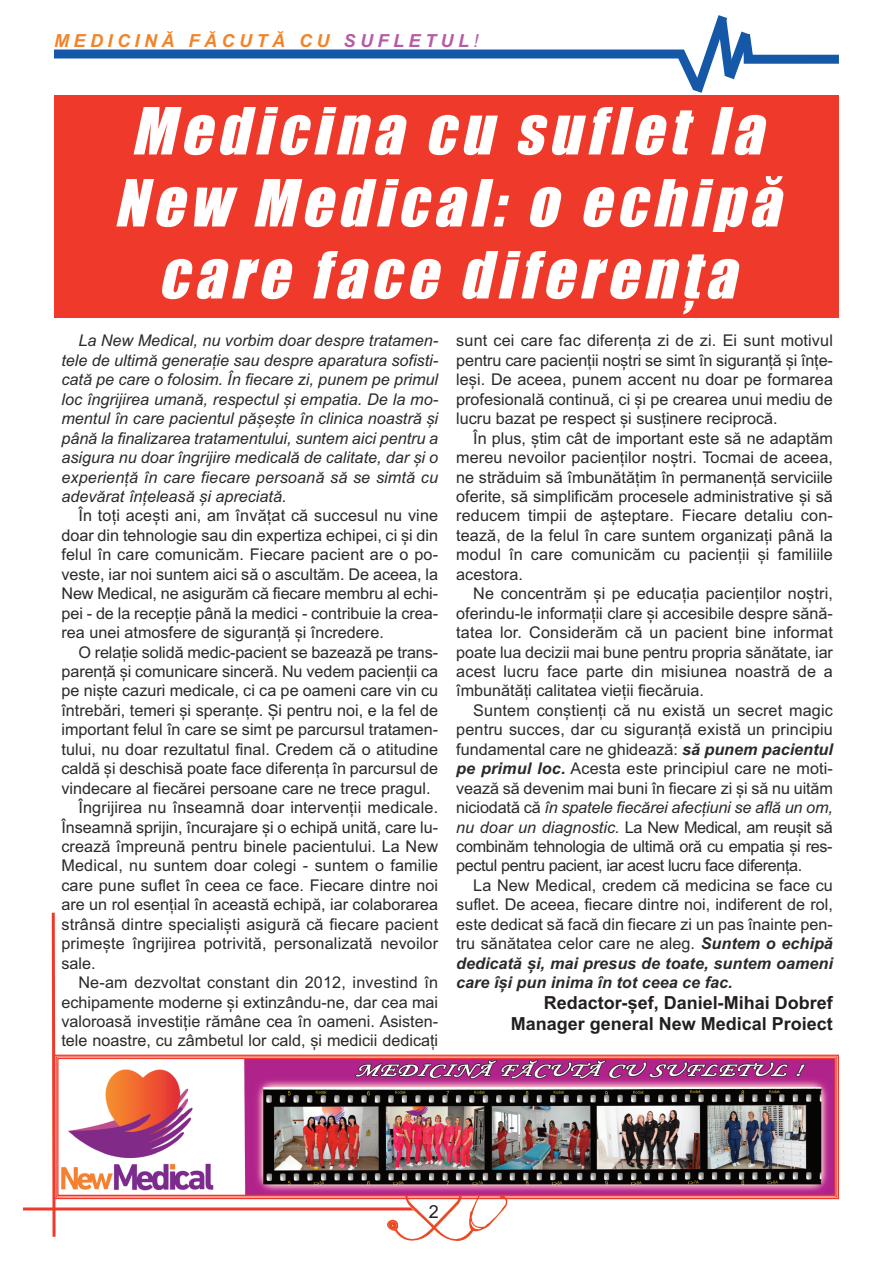
<style>
.page{position:relative;width:893px;height:1263px;background:#fff}
.page>*{position:absolute;margin:0;border:0;box-sizing:border-box;transform-origin:0 0}
.t1{font:italic 60px/72px "Impact";color:#fff;text-align:center}
.t2{font:700 18px/21.6px "Arial";color:#231f20;text-align:right}
.t3{font:italic 700 18px "Arial";letter-spacing:.25em;color:#f1842a}
.t4{font:18px "Arial";color:#231f20}
.t5{font:16.2px/19.5px "Arial";color:#2c2929;text-align:justify}
.t6{font:italic 16.2px/19.5px "Arial";color:#2c2929;text-align:justify}
.s1{color:#b65ba4}
.s2{font-weight:400;color:#b65ba4}
.s3{font-weight:700;font-style:italic}
.s4{font-style:italic}
</style>
<div class="page">
<hr style="left:23px;top:1207px;width:398px;height:3px;background:#ef3a2b">
<div style="left:54px;top:50px;width:630px;height:8px;background:#1558a8"></div>
<svg style="left:668px;top:15px;width:91px;height:78px"></svg>
<div style="left:744px;top:55px;width:95px;height:9px;background:#1558a8"></div>
<img style="left:387px;top:1199px;width:121px;height:42px">
<svg style="left:50px;top:912px;width:7px;height:325px"></svg>
<div style="left:54px;top:95px;width:785px;height:222px;background:#ef3a2b"></div>
<img style="left:61px;top:1060px;width:773px;height:134px">
<div style="left:54px;top:1054px;width:785px;height:145px;border:1px solid #ef3a2b"></div>
<div style="left:57px;top:1058px;width:779px;height:138px;border:1px solid #ef3a2b"></div>
<p class="t3" style="left:54px;top:30px;width:426px">MEDICINĂ FĂCUTĂ CU <span class="s1">SUFLETUL</span><span class="s2">!</span></p>
<h1 class="t1" style="left:114px;top:98px;width:686px">Medicina cu suflet la<br>New Medical: o echipă care face diferența</h1>
<p class="t6" style="left:61px;top:331px;width:378px;text-indent:17px">La New Medical, nu vorbim doar despre tratamen&shy;tele de ultimă generație sau despre aparatura sofisti&shy;cată pe care o folosim. În fiecare zi, punem pe primul loc îngrijirea umană, respectul și empatia. De la mo&shy;mentul în care pacientul pășește în clinica noastră și până la finalizarea tratamentului, suntem aici pentru a asigura nu doar îngrijire medicală de calitate, dar și o experiență în care fiecare persoană să se simtă cu adevărat înțeleasă și apreciată.</p>
<p class="t5" style="left:61px;top:506px;width:378px;text-indent:17px">În toți acești ani, am învățat că succesul nu vine doar din tehnologie sau din expertiza echipei, ci și din felul în care comunicăm. Fiecare pacient are o po&shy;veste, iar noi suntem aici să o ascultăm. De aceea, la New Medical, ne asigurăm că fiecare membru al echi&shy;pei - de la recepție până la medici - contribuie la crea&shy;rea unei atmosfere de siguranță și încredere.</p>
<p class="t5" style="left:78px;top:642px;width:361px">O relație solidă medic-pacient se bazează pe trans-</p>
<p class="t5" style="left:61px;top:662px;width:378px">parență și comunicare sinceră. Nu vedem pacienții ca</p>
<p class="t5" style="left:61px;top:681px;width:378px">pe niște cazuri medicale, ci ca pe oameni care vin cu</p>
<p class="t5" style="left:61px;top:700px;width:378px">întrebări, temeri și speranțe. Și pentru noi, e la fel de</p>
<p class="t5" style="left:61px;top:720px;width:378px">important felul în care se simt pe parcursul tratamen-</p>
<p class="t5" style="left:61px;top:739px;width:378px">tului, nu doar rezultatul final. Credem că o atitudine</p>
<p class="t5" style="left:61px;top:759px;width:378px">caldă și deschisă poate face diferența în parcursul de</p>
<p class="t5" style="left:61px;top:778px;width:371px">vindecare al fiecărei persoane care ne trece pragul.</p>
<p class="t5" style="left:78px;top:798px;width:361px">Îngrijirea nu înseamnă doar intervenții medicale.</p>
<p class="t5" style="left:61px;top:817px;width:378px">Înseamnă sprijin, încurajare și o echipă unită, care lu-</p>
<p class="t5" style="left:61px;top:837px;width:378px">crează împreună pentru binele pacientului. La New</p>
<p class="t5" style="left:61px;top:856px;width:378px">Medical, nu suntem doar colegi - suntem o familie</p>
<p class="t5" style="left:61px;top:875px;width:378px">care pune suflet în ceea ce face. Fiecare dintre noi</p>
<p class="t5" style="left:61px;top:895px;width:378px">are un rol esențial în această echipă, iar colaborarea</p>
<p class="t5" style="left:61px;top:914px;width:378px">strânsă dintre specialiști asigură că fiecare pacient</p>
<p class="t5" style="left:61px;top:934px;width:378px">primește îngrijirea potrivită, personalizată nevoilor</p>
<p class="t5" style="left:61px;top:953px;width:36px">sale.</p>
<p class="t5" style="left:78px;top:973px;width:361px">Ne-am dezvoltat constant din 2012, investind în</p>
<p class="t5" style="left:61px;top:992px;width:378px">echipamente moderne și extinzându-ne, dar cea mai</p>
<p class="t5" style="left:61px;top:1011px;width:378px">valoroasă investiție rămâne cea în oameni. Asisten-</p>
<p class="t5" style="left:61px;top:1031px;width:378px">tele noastre, cu zâmbetul lor cald, și medicii dedicați</p>
<p class="t5" style="left:456px;top:331px;width:378px">sunt cei care fac diferența zi de zi. Ei sunt motivul pentru care pacienții noștri se simt în siguranță și înțe&shy;leși. De aceea, punem accent nu doar pe formarea profesională continuă, ci și pe crearea unui mediu de lucru bazat pe respect și susținere reciprocă.</p>
<p class="t5" style="left:456px;top:428px;width:378px;text-indent:17px">În plus, știm cât de important este să ne adaptăm mereu nevoilor pacienților noștri. Tocmai de aceea, ne străduim să îmbunătățim în permanență serviciile oferite, să simplificăm procesele administrative și să reducem timpii de așteptare. Fiecare detaliu con&shy;tează, de la felul în care suntem organizați până la modul în care comunicăm cu pacienții și familiile acestora.</p>
<p class="t5" style="left:456px;top:584px;width:378px;text-indent:17px">Ne concentrăm și pe educația pacienților noștri, oferindu-le informații clare și accesibile despre sănă&shy;tatea lor. Considerăm că un pacient bine informat poate lua decizii mai bune pentru propria sănătate, iar acest lucru face parte din misiunea noastră de a îmbunătăți calitatea vieții fiecăruia.</p>
<p class="t5" style="left:456px;top:700px;width:378px;text-indent:17px">Suntem conștienți că nu există un secret magic pentru succes, dar cu siguranță există un principiu fundamental care ne ghidează: <span class="s3">să punem pacientul pe primul loc.</span> Acesta este principiul care ne moti&shy;vează să devenim mai buni în fiecare zi și să nu uităm niciodată că <span class="s4">în spatele fiecărei afecțiuni se află un om, nu doar un diagnostic.</span> La New Medical, am reușit să combinăm tehnologia de ultimă oră cu empatia și res&shy;pectul pentru pacient, iar acest lucru face diferența.</p>
<p class="t5" style="left:456px;top:875px;width:378px;text-indent:17px">La New Medical, credem că medicina se face cu suflet. De aceea, fiecare dintre noi, indiferent de rol, este dedicat să facă din fiecare zi un pas înainte pen&shy;tru sănătatea celor care ne aleg. <span class="s3">Suntem o echipă dedicată și, mai presus de toate, suntem oameni care își pun inima în tot ceea ce fac.</span></p>
<p class="t2" style="left:511px;top:992px;width:324px">Redactor-șef, Daniel-Mihai Dobref<br>Manager general New Medical Proiect</p>
<p class="t4" style="left:429px;top:1201px;width:12px">2</p>
</div>
